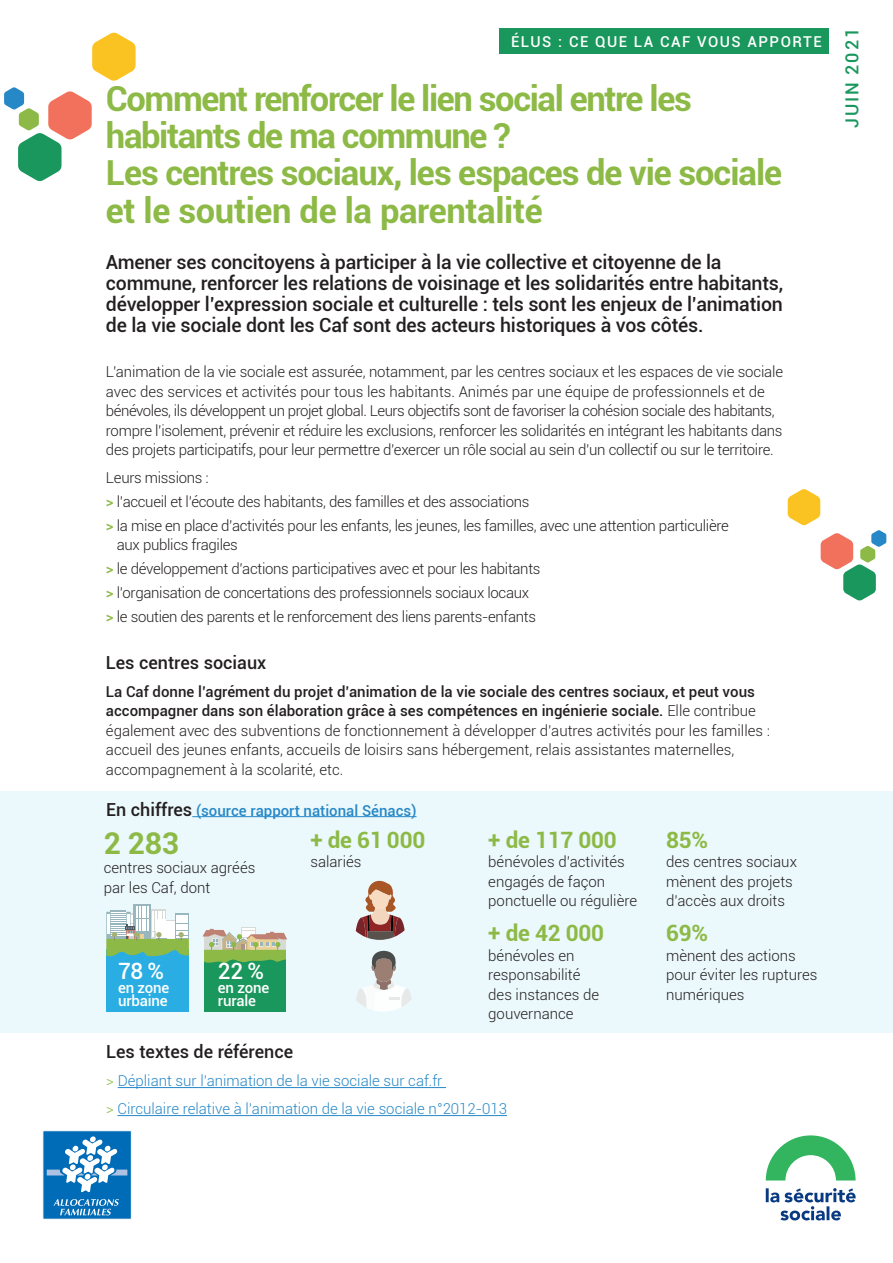
<style>
.page{position:relative;width:893px;height:1263px;background:#fff}
.page>*{position:absolute;margin:0;border:0;box-sizing:border-box;transform-origin:0 0}
.t1{font:700 34.5px/37.2px "Roboto";letter-spacing:-.03em;color:#8dba46}
.t2{font:700 30px "Roboto";color:#8dba46}
.t3{font:700 22.5px "Roboto";letter-spacing:-.01em;color:#8dba46}
.t4{font:500 22.5px "Roboto";color:#fff}
.t5{font:500 19.5px/21px "Roboto";letter-spacing:-.01em;color:#231f20}
.t6{font:500 18px "Roboto";color:#231f20}
.t7{font:500 18px "Roboto";letter-spacing:.1em;color:#1a975d}
.t8{font:300 15px/23.7px "Roboto";letter-spacing:-.02em;color:#231f20}
.t9{font:300 15px/19.5px "Roboto";color:#231f20}
.t10{font:300 15px/28px "Roboto";color:#2688c7}
.t11{font:500 15px "Roboto";color:#2688c7}
.t12{font:500 15px "Roboto";letter-spacing:.1em;color:#fff}
.t13{font:500 15px/13.5px "Roboto";letter-spacing:-.01em;color:#fff}
.s1{font-weight:500;color:#8dba46}
.s2{font-weight:500}
.s3{font-size:18px;color:#231f20}
.s4{color:#8dba46}
</style>
<div class="page">
<svg style="left:766px;top:1135px;width:90px;height:45px"></svg>
<svg style="left:766px;top:1188px;width:90px;height:32px"></svg>
<svg style="left:92px;top:33px;width:44px;height:48px"></svg>
<svg style="left:4px;top:87px;width:88px;height:94px"></svg>
<div style="left:499px;top:28px;width:329px;height:26px;background:#1a975d"></div>
<div style="left:43px;top:1130px;width:89px;height:89px;background:#006bb6;border:1px solid #fff"></div>
<svg style="left:47px;top:1136px;width:80px;height:56px"></svg>
<svg style="left:53px;top:1199px;width:66px;height:16px"></svg>
<div style="left:0;top:791px;width:893px;height:241px;background:#ebf8fc"></div>
<hr style="left:192px;top:816px;width:224px;height:1px;background:#2688c7">
<hr style="left:118px;top:1087px;width:328px;height:1px;background:#2688c7">
<hr style="left:117px;top:1115px;width:390px;height:1px;background:#2688c7">
<div style="left:241px;top:926px;width:14px;height:27px;background:#d8dad6"></div>
<div style="left:204px;top:958px;width:82px;height:54px;background:#1a975d"></div>
<svg style="left:203px;top:928px;width:84px;height:35px"></svg>
<div style="left:134px;top:904px;width:17px;height:35px;background:#98b6bd"></div>
<div style="left:106px;top:949px;width:83px;height:63px;background:#29ade3"></div>
<svg style="left:106px;top:906px;width:83px;height:51px"></svg>
<svg style="left:356px;top:951px;width:56px;height:61px"></svg>
<svg style="left:356px;top:880px;width:49px;height:60px"></svg>
<svg style="left:788px;top:489px;width:98px;height:111px"></svg>
<p class="t12" style="left:511px;top:31px;width:312px">ÉLUS : CE QUE LA CAF VOUS APPORTE</p>
<h1 class="t1" style="left:106px;top:79px;width:678px">Comment renforcer le lien social entre les habitants de ma commune ?<br>Les centres sociaux, les espaces de vie sociale et le soutien de la parentalité</h1>
<p class="t5" style="left:106px;top:251px;width:679px">Amener ses concitoyens à participer à la vie collective et citoyenne de la commune, renforcer les relations de voisinage et les solidarités entre habitants, développer l’expression sociale et culturelle : tels sont les enjeux de l’animation de la vie sociale dont les Caf sont des acteurs historiques à vos côtés.</p>
<p class="t8" style="left:106px;top:362px;width:679px;line-height:19.5px">L’animation de la vie sociale est assurée, notamment, par les centres sociaux et les espaces de vie sociale avec des services et activités pour tous les habitants. Animés par une équipe de professionnels et de bénévoles, ils développent un projet global. Leurs objectifs sont de favoriser la cohésion sociale des habitants, rompre l’isolement, prévenir et réduire les exclusions, renforcer les solidarités en intégrant les habitants dans des projets participatifs, pour leur permettre d’exercer un rôle social au sein d’un collectif ou sur le territoire.</p>
<p class="t8" style="left:106px;top:466px;width:624px">Leurs missions :<br><span class="s1">&gt;</span> l’accueil et l’écoute des habitants, des familles et des associations<br><span class="s1">&gt;</span> la mise en place d’activités pour les enfants, les jeunes, les familles, avec une attention particulière</p>
<p class="t8" style="left:106px;top:533px;width:436px;text-indent:11px">aux publics fragiles<br><span class="s1">&gt;</span> le développement d’actions participatives avec et pour les habitants <span class="s1">&gt;</span> l’organisation de concertations des professionnels sociaux locaux <span class="s1">&gt;</span> le soutien des parents et le renforcement des liens parents-enfants</p>
<p class="t6" style="left:106px;top:650px;width:162px">Les centres sociaux</p>
<p class="t9" style="left:106px;top:681px;width:665px"><span class="s2">La Caf donne l’agrément du projet d’animation de la vie sociale des centres sociaux, et peut vous accompagner dans son élaboration grâce à ses compétences en ingénierie sociale.</span> Elle contribue également avec des subventions de fonctionnement à développer d’autres activités pour les familles : accueil des jeunes enfants, accueils de loisirs sans hébergement, relais assistantes maternelles, accompagnement à la scolarité, etc.</p>
<p class="t11" style="left:106px;top:800px;width:312px"><span class="s3">En chiffres</span> (source rapport national Sénacs)</p>
<h2 class="t2" style="left:104px;top:822px;width:77px">2 283</h2>
<p class="t9" style="left:104px;top:857px;width:153px">centres sociaux agréés par les Caf, dont</p>
<h3 class="t4" style="left:118px;top:955px;width:47px">78 %</h3>
<p class="t13" style="left:118px;top:980px;width:53px">en zone urbaine</p>
<h3 class="t4" style="left:218px;top:955px;width:47px">22 %</h3>
<p class="t13" style="left:218px;top:980px;width:53px">en zone rurale</p>
<h3 class="t3" style="left:310px;top:824px;width:116px">+ de 61 000</h3>
<p class="t9" style="left:310px;top:852px;width:53px">salariés</p>
<h3 class="t3" style="left:488px;top:824px;width:130px">+ de 117 000</h3>
<p class="t9" style="left:488px;top:852px;width:150px">bénévoles d’activités engagés de façon ponctuelle ou régulière</p>
<h3 class="t3" style="left:488px;top:917px;width:117px">+ de 42 000</h3>
<p class="t9" style="left:488px;top:945px;width:112px">bénévoles en responsabilité des instances de gouvernance</p>
<p class="t6" style="left:106px;top:1039px;width:188px">Les textes de référence</p>
<p class="t10" style="left:106px;top:1066px;width:402px"><span class="s4">&gt;</span> Dépliant sur l’animation de la vie sociale sur caf.fr<br><span class="s4">&gt;</span> Circulaire relative à l’animation de la vie sociale n°2012-013</p>
<h3 class="t3" style="left:666px;top:824px;width:44px">85%</h3>
<p class="t9" style="left:666px;top:852px;width:132px">des centres sociaux mènent des projets d’accès aux droits</p>
<h3 class="t3" style="left:666px;top:917px;width:44px">69%</h3>
<p class="t9" style="left:666px;top:945px;width:153px">mènent des actions pour éviter les ruptures numériques</p>
<p class="t7" style="left:839px;top:128px;width:101px;rotate:-90deg">JUIN 2021</p>
</div>
